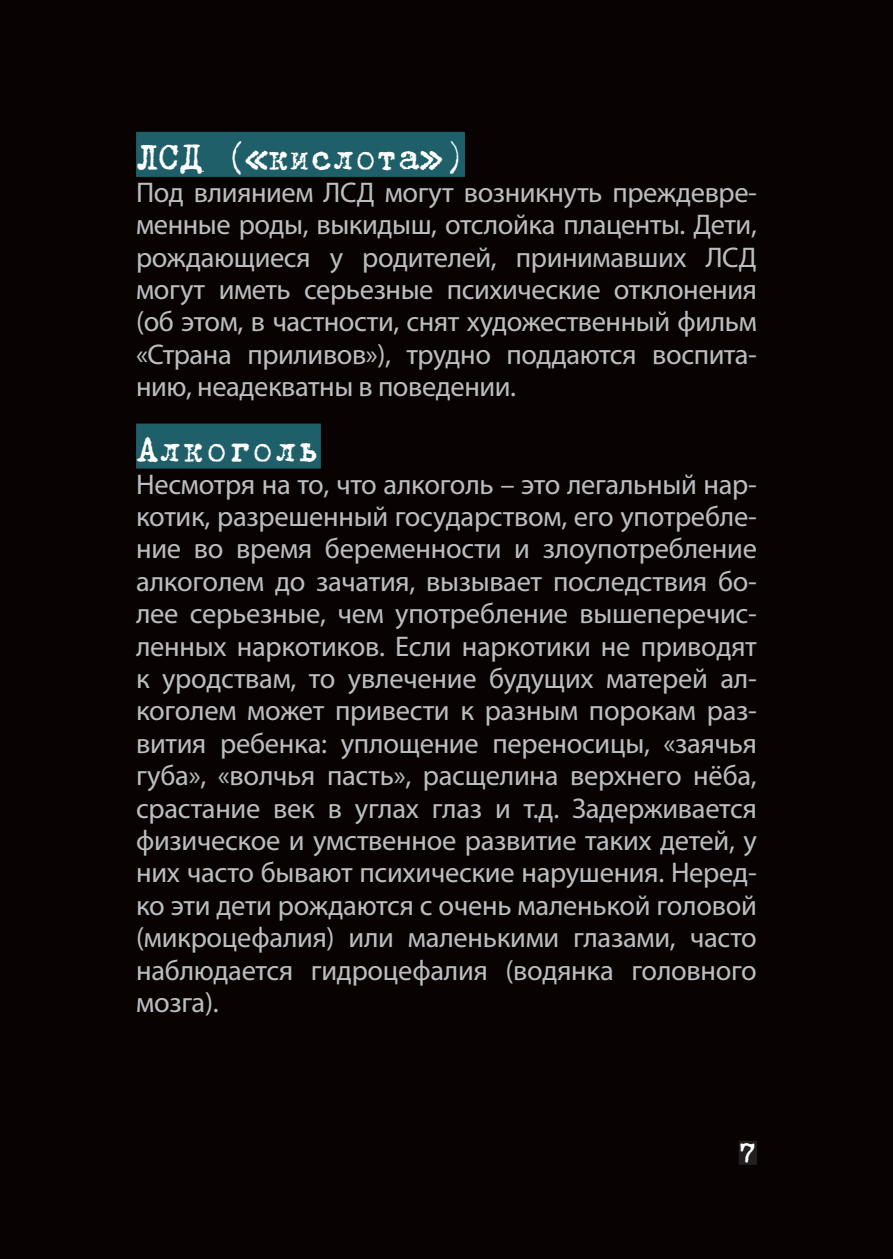
<style>
.page{position:relative;width:893px;height:1259px;background:#080302}
.page>*{position:absolute;margin:0;border:0;box-sizing:border-box;transform-origin:0 0}
.t1{font:42px "Trixie C";letter-spacing:-.03em;color:#fff}
.t2{font:42px "Trixie C";color:#fff}
.t3{font:33px "Trixie C";color:#fff}
.t4{font:28.5px/32.4px "Myriad Pro";letter-spacing:-.015em;color:#bcbdc0;text-align:justify}
</style>
<div class="page">
<div style="left:136px;top:132px;width:329px;height:45px;background:#1e5f6a"></div>
<div style="left:136px;top:423px;width:185px;height:45px;background:#1e5f6a"></div>
<div style="left:739px;top:1140px;width:18px;height:24px;background:#231f20"></div>
<h1 class="t1" style="left:136px;top:128px;width:330px">ЛСД («кислота»)</h1>
<p class="t4" style="left:136px;top:176px;width:622px">Под влиянием ЛСД могут возникнуть преждевре&shy;менные роды, выкидыш, отслойка плаценты. Дети, рождающиеся у родителей, принимавших ЛСД могут иметь серьезные психические отклонения (об этом, в частности, снят художественный фильм «Страна приливов»), трудно поддаются воспита&shy;нию, неадекватны в поведении.</p>
<h1 class="t2" style="left:136px;top:419px;width:186px">Алкоголь</h1>
<p class="t4" style="left:136px;top:467px;width:622px">Несмотря на то, что алкоголь – это легальный нар&shy;котик, разрешенный государством, его употребле&shy;ние во время беременности и злоупотребление алкоголем до зачатия, вызывает последствия бо&shy;лее серьезные, чем употребление вышеперечис&shy;ленных наркотиков. Если наркотики не приводят к уродствам, то увлечение будущих матерей ал&shy;коголем может привести к разным порокам раз&shy;вития ребенка: уплощение переносицы, «заячья губа», «волчья пасть», расщелина верхнего нёба, срастание век в углах глаз и т.д. Задерживается физическое и умственное развитие таких детей, у них часто бывают психические нарушения. Неред&shy;ко эти дети рождаются с очень маленькой головой (микроцефалия) или маленькими глазами, часто наблюдается гидроцефалия (водянка головного мозга).</p>
<p class="t3" style="left:739px;top:1129px;width:20px">7</p>
</div>
